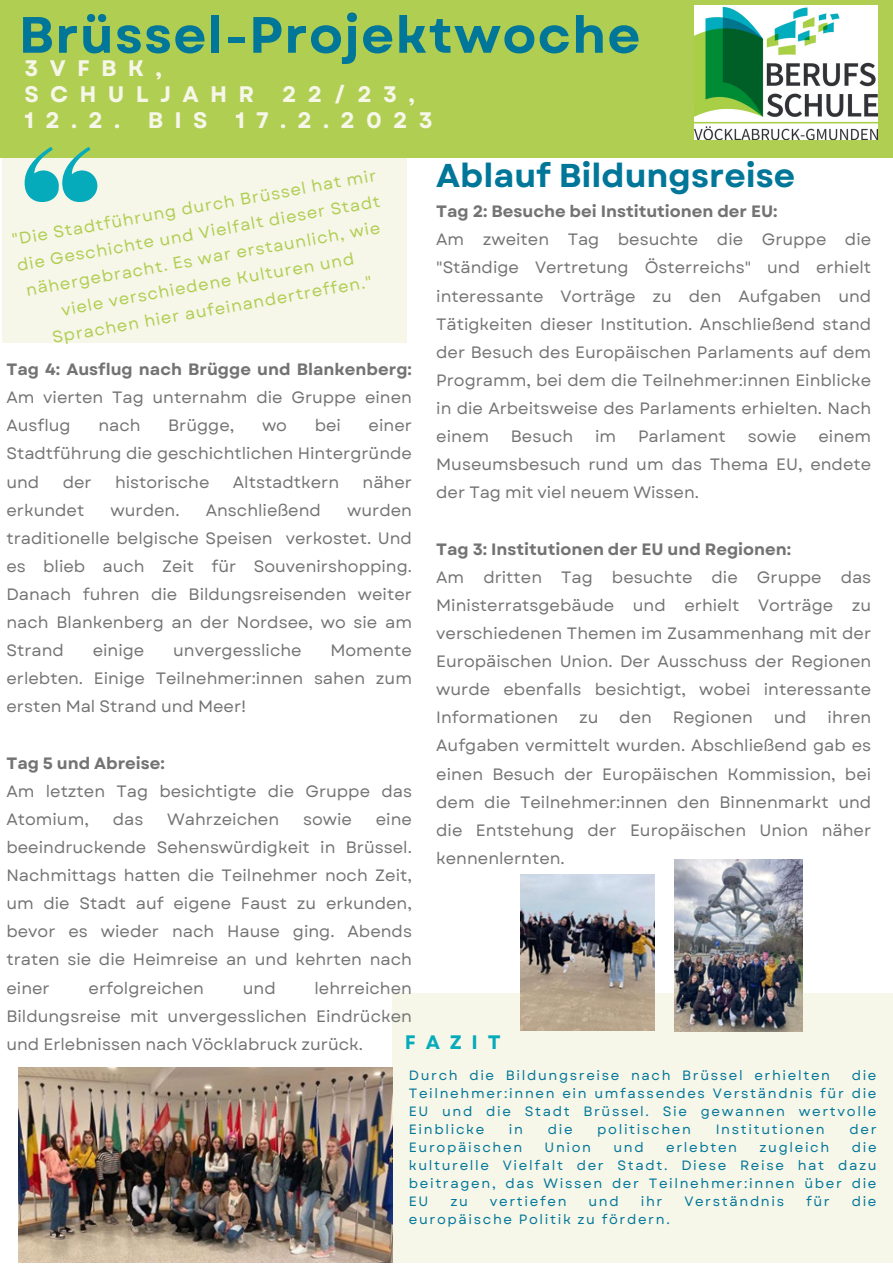
<style>
.page{position:relative;width:893px;height:1264px;background:#fff}
.page>*{position:absolute;margin:0;border:0;box-sizing:border-box;transform-origin:0 0}
.t1{font:700 51px "Garet";letter-spacing:.025em;color:#007699}
.t2{font:700 33px "Garet";color:#007699}
.t3{font:700 22.5px "Garet";letter-spacing:.5em;color:#f6f6e9}
.t4{font:700 19.5px "Garet";letter-spacing:.5em;color:#05abbb}
.t5{font:16.5px/28px "Garet";color:#737373;text-align:justify}
.t6{font:16.5px/25.8px "Garet";color:#b0ce52;text-align:center}
.t7{font:700 16.5px "Garet";color:#737373}
.t8{font:13.5px/18px "Garet";letter-spacing:.12em;color:#007699;text-align:justify}
.s1{font-weight:700}
</style>
<div class="page">
<div style="left:0;top:0;width:892px;height:158px;background:#b0ce52"></div>
<div style="left:392px;top:993px;width:500px;height:269px;background:#f6f6e9"></div>
<img style="left:674px;top:859px;width:128px;height:172px">
<div style="left:2px;top:158px;width:405px;height:184px;background:#f6f6e9"></div>
<img style="left:694px;top:6px;width:183px;height:134px">
<svg style="left:25px;top:147px;width:72px;height:54px"></svg>
<img style="left:19px;top:1067px;width:373px;height:195px">
<img style="left:520px;top:874px;width:134px;height:156px">
<p class="t1" style="left:19px;top:-2px;width:623px">Brüssel-Projektwoche</p>
<p class="t3" style="left:25px;top:52px;width:139px">3VFBK,</p>
<p class="t3" style="left:25px;top:78px;width:391px">SCHULJAHR 22/23,</p>
<p class="t3" style="left:25px;top:104px;width:409px">12.2. BIS 17.2.2023</p>
<p class="t2" style="left:436px;top:152px;width:360px">Ablauf Bildungsreise</p>
<p class="t6" style="left:10px;top:227px;width:371px;rotate:-10deg">"Die Stadtführung durch Brüssel hat mir die Geschichte und Vielfalt dieser Stadt nähergebracht. Es war erstaunlich, wie viele verschiedene Kulturen und Sprachen hier aufeinandertreffen."</p>
<p class="t7" style="left:436px;top:199px;width:343px">Tag 2: Besuche bei Institutionen der EU:</p>
<p class="t5" style="left:436px;top:225px;width:436px">Am zweiten Tag besuchte die Gruppe die "Ständige Vertretung Österreichs" und erhielt interessante Vorträge zu den Aufgaben und Tätigkeiten dieser Institution. Anschließend stand der Besuch des Europäischen Parlaments auf dem Programm, bei dem die Teilnehmer:innen Einblicke in die Arbeitsweise des Parlaments erhielten. Nach einem</p>
<p class="t5" style="left:6px;top:355px;width:407px"><span class="s1">Tag 4: Ausflug nach Brügge und Blankenberg:<br></span>Am vierten Tag unternahm die Gruppe einen Ausflug</p>
<p class="t5" style="left:98px;top:411px;width:44px">nach</p>
<p class="t5" style="left:168px;top:411px;width:68px">Brügge,</p>
<p class="t5" style="left:262px;top:411px;width:27px">wo</p>
<p class="t5" style="left:315px;top:411px;width:28px">bei</p>
<p class="t5" style="left:6px;top:411px;width:407px;text-indent:362px">einer Stadtführung die geschichtlichen Hintergründe und</p>
<p class="t5" style="left:511px;top:422px;width:64px">Besuch</p>
<p class="t5" style="left:595px;top:422px;width:23px">im</p>
<p class="t5" style="left:638px;top:422px;width:89px">Parlament</p>
<p class="t5" style="left:747px;top:422px;width:50px">sowie</p>
<p class="t5" style="left:436px;top:422px;width:436px;text-indent:382px">einem Museumsbesuch rund um das Thema EU, endete der Tag mit viel neuem Wissen.</p>
<p class="t7" style="left:436px;top:537px;width:356px">Tag 3: Institutionen der EU und Regionen:</p>
<p class="t5" style="left:436px;top:563px;width:436px">Am dritten Tag besuchte die Gruppe das Ministerratsgebäude und erhielt Vorträge zu verschiedenen Themen im Zusammenhang mit der Europäischen Union. Der Ausschuss der Regionen wurde ebenfalls besichtigt, wobei interessante Informationen</p>
<p class="t5" style="left:63px;top:468px;width:31px">der</p>
<p class="t5" style="left:115px;top:468px;width:96px">historische</p>
<p class="t5" style="left:233px;top:468px;width:108px">Altstadtkern</p>
<p class="t5" style="left:362px;top:468px;width:51px">näher</p>
<p class="t5" style="left:6px;top:496px;width:79px">erkundet</p>
<p class="t5" style="left:110px;top:496px;width:71px">wurden.</p>
<p class="t5" style="left:206px;top:496px;width:117px">Anschließend</p>
<p class="t5" style="left:6px;top:496px;width:407px;text-indent:341px">wurden traditionelle belgische Speisen verkostet. Und es blieb auch Zeit für Souvenirshopping.<br>Danach fuhren die Bildungsreisenden weiter nach Blankenberg an der Nordsee, wo sie am Strand</p>
<p class="t5" style="left:93px;top:636px;width:53px">einige</p>
<p class="t5" style="left:173px;top:636px;width:130px">unvergessliche</p>
<p class="t5" style="left:6px;top:636px;width:407px;text-indent:324px">Momente erlebten. Einige Teilnehmer:innen sahen zum ersten Mal Strand und Meer!</p>
<p class="t5" style="left:436px;top:703px;width:436px;text-indent:391px">ihren Aufgaben vermittelt wurden. Abschließend gab es einen Besuch der Europäischen Kommission, bei dem die Teilnehmer:innen den Binnenmarkt und die Entstehung der Europäischen Union näher kennenlernten.</p>
<p class="t5" style="left:579px;top:703px;width:21px">zu</p>
<p class="t5" style="left:619px;top:703px;width:34px">den</p>
<p class="t5" style="left:672px;top:703px;width:81px">Regionen</p>
<p class="t5" style="left:773px;top:703px;width:34px">und</p>
<p class="t7" style="left:6px;top:751px;width:160px">Tag 5 und Abreise:</p>
<p class="t5" style="left:6px;top:777px;width:407px">Am letzten Tag besichtigte die Gruppe das<br>Atomium,</p>
<p class="t5" style="left:113px;top:805px;width:32px">das</p>
<p class="t5" style="left:167px;top:805px;width:113px">Wahrzeichen</p>
<p class="t5" style="left:303px;top:805px;width:50px">sowie</p>
<p class="t5" style="left:6px;top:805px;width:407px;text-indent:369px">eine beeindruckende Sehenswürdigkeit in Brüssel.<br>Nachmittags hatten die Teilnehmer noch Zeit, um die Stadt auf eigene Faust zu erkunden, bevor es wieder nach Hause ging. Abends traten sie die Heimreise an und kehrten nach einer</p>
<p class="t5" style="left:89px;top:973px;width:117px">erfolgreichen</p>
<p class="t5" style="left:243px;top:973px;width:34px">und</p>
<p class="t5" style="left:6px;top:973px;width:407px;text-indent:308px">lehrreichen Bildungsreise mit unvergesslichen Eindrücken und Erlebnissen nach Vöcklabruck zurück.</p>
<p class="t4" style="left:405px;top:1027px;width:97px">FAZIT</p>
<p class="t8" style="left:409px;top:1066px;width:469px;text-indent:443px">die Teilnehmer:innen ein umfassendes Verständnis für die EU und die Stadt Brüssel. Sie gewannen wertvolle Einblicke</p>
<p class="t8" style="left:409px;top:1066px;width:423px">Durch die Bildungsreise nach Brüssel erhielten</p>
<p class="t8" style="left:509px;top:1120px;width:16px">in</p>
<p class="t8" style="left:547px;top:1120px;width:26px">die</p>
<p class="t8" style="left:597px;top:1120px;width:95px">politischen</p>
<p class="t8" style="left:715px;top:1120px;width:111px">Institutionen</p>
<p class="t8" style="left:849px;top:1120px;width:29px">der</p>
<p class="t8" style="left:409px;top:1138px;width:115px">Europäischen</p>
<p class="t8" style="left:544px;top:1138px;width:48px">Union</p>
<p class="t8" style="left:613px;top:1138px;width:32px">und</p>
<p class="t8" style="left:666px;top:1138px;width:72px">erlebten</p>
<p class="t8" style="left:759px;top:1138px;width:71px">zugleich</p>
<p class="t8" style="left:409px;top:1138px;width:469px;text-indent:443px">die kulturelle Vielfalt der Stadt. Diese Reise hat dazu beitragen, das Wissen der Teilnehmer:innen über die EU</p>
<p class="t8" style="left:450px;top:1192px;width:19px">zu</p>
<p class="t8" style="left:490px;top:1192px;width:78px">vertiefen</p>
<p class="t8" style="left:588px;top:1192px;width:32px">und</p>
<p class="t8" style="left:640px;top:1192px;width:23px">ihr</p>
<p class="t8" style="left:684px;top:1192px;width:101px">Verständnis</p>
<p class="t8" style="left:806px;top:1192px;width:25px">für</p>
<p class="t8" style="left:851px;top:1192px;width:26px">die</p>
<p class="t8" style="left:409px;top:1210px;width:262px">europäische Politik zu fördern.</p>
</div>
